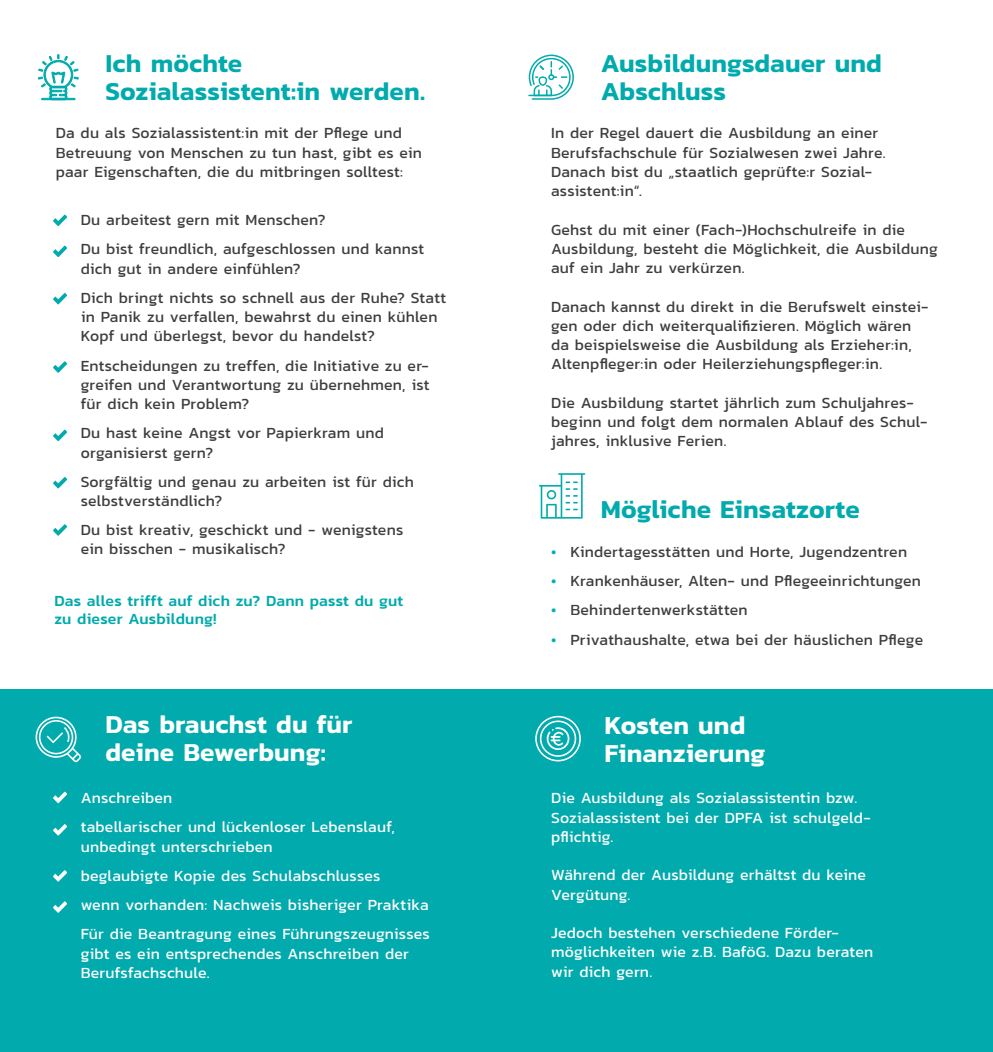
<style>
.page{position:relative;width:993px;height:1052px;background:#fff}
.page>*{position:absolute;margin:0;border:0;box-sizing:border-box;transform-origin:0 0}
.Überschrift{font:600 26.25px/28px "Kanit";color:#00aaad}
.Überschrift_weiß{font:600 26.25px/28px "Kanit";letter-spacing:.005em;color:#fff}
.Überschrift-2{font:600 26.25px/28px "Kanit";color:#fff}
.Fließtext{font:15.75px/19.2px "Kanit";letter-spacing:.015em;color:#3e3e3f}
.Fließtext_Aufzählung{font:15.75px/19.2px "Kanit";letter-spacing:.015em;color:#3e3e3f}
.Fließtext_Aufzählung-2{font:15.75px/19.2px "Kanit";letter-spacing:.015em;color:#fff}
.Fließtext_weiß{font:15.75px/19.2px "Kanit";letter-spacing:.015em;color:#fff}
.Überschrift_Ausb{font:500 15.75px/18.9px "Kanit";letter-spacing:.01em;color:#00aaad}
.s1{color:#00afb3}
</style>
<div class="page">
<div style="left:0;top:690px;width:992px;height:362px;background:#00aaad"></div>
<svg style="left:528px;top:55px;width:45px;height:45px"></svg>
<svg style="left:535px;top:716px;width:45px;height:45px"></svg>
<svg style="left:53px;top:245px;width:14px;height:12px"></svg>
<svg style="left:53px;top:293px;width:14px;height:11px"></svg>
<svg style="left:53px;top:361px;width:14px;height:12px"></svg>
<svg style="left:53px;top:429px;width:14px;height:12px"></svg>
<svg style="left:53px;top:477px;width:14px;height:11px"></svg>
<svg style="left:53px;top:214px;width:14px;height:12px"></svg>
<svg style="left:539px;top:473px;width:46px;height:45px"></svg>
<svg style="left:53px;top:524px;width:14px;height:12px"></svg>
<svg style="left:38px;top:54px;width:40px;height:46px"></svg>
<div style="left:42px;top:98px;width:33px;height:2px;border:1px solid #00aaad"></div>
<svg style="left:36px;top:716px;width:45px;height:46px"></svg>
<svg style="left:53px;top:791px;width:14px;height:12px"></svg>
<svg style="left:53px;top:824px;width:14px;height:11px"></svg>
<svg style="left:53px;top:870px;width:14px;height:11px"></svg>
<svg style="left:53px;top:901px;width:14px;height:12px"></svg>
<p class="Überschrift" style="left:105px;top:48px;width:321px">Ich möchte<br>Sozialassistent:in werden.</p>
<p class="Fließtext" style="left:56px;top:123px;width:367px">Da du als Sozialassistent:in mit der Pflege und<br>Betreuung von Menschen zu tun hast, gibt es ein paar Eigenschaften, die du mitbringen solltest:</p>
<p class="Fließtext_Aufzählung" style="left:81px;top:210px;width:246px">Du arbeitest gern mit Menschen?</p>
<p class="Fließtext_Aufzählung" style="left:81px;top:239px;width:345px">Du bist freundlich, aufgeschlossen und kannst dich gut in andere einfühlen?</p>
<p class="Fließtext_Aufzählung" style="left:81px;top:288px;width:367px">Dich bringt nichts so schnell aus der Ruhe? Statt in Panik zu verfallen, bewahrst du einen kühlen<br>Kopf und überlegst, bevor du handelst?</p>
<p class="Fließtext_Aufzählung" style="left:81px;top:355px;width:350px;text-align:justify">Entscheidungen zu treffen, die Initiative zu er&shy;greifen und Verantwortung zu übernehmen, ist für dich kein Problem?</p>
<p class="Fließtext_Aufzählung" style="left:81px;top:423px;width:305px">Du hast keine Angst vor Papierkram und organisierst gern?</p>
<p class="Fließtext_Aufzählung" style="left:81px;top:471px;width:335px">Sorgfältig und genau zu arbeiten ist für dich selbstverständlich?</p>
<p class="Fließtext_Aufzählung" style="left:81px;top:520px;width:324px">Du bist kreativ, geschickt und - wenigstens ein bisschen - musikalisch?</p>
<p class="Überschrift_Ausb" style="left:54px;top:590px;width:350px">Das alles trifft auf dich zu? Dann passt du gut zu dieser Ausbildung!</p>
<p class="Überschrift_weiß" style="left:105px;top:709px;width:248px">Das brauchst du für deine Bewerbung:</p>
<p class="Fließtext_Aufzählung-2" style="left:81px;top:788px;width:93px">Anschreiben</p>
<p class="Fließtext_Aufzählung-2" style="left:81px;top:817px;width:315px">tabellarischer und lückenloser Lebenslauf, unbedingt unterschrieben</p>
<p class="Fließtext_Aufzählung-2" style="left:81px;top:865px;width:301px">beglaubigte Kopie des Schulabschlusses</p>
<p class="Fließtext_Aufzählung-2" style="left:81px;top:895px;width:349px">wenn vorhanden: Nachweis bisheriger Praktika</p>
<p class="Fließtext_Aufzählung-2" style="left:81px;top:924px;width:350px">Für die Beantragung eines Führungszeugnisses gibt es ein entsprechendes Anschreiben der<br>Berufsfachschule.</p>
<p class="Überschrift" style="left:600px;top:48px;width:282px">Ausbildungsdauer und<br>Abschluss</p>
<p class="Fließtext" style="left:551px;top:123px;width:336px">In der Regel dauert die Ausbildung an einer Berufsfachschule für Sozialwesen zwei Jahre.<br>Danach bist du „staatlich geprüfte:r Sozial&shy;assistent:in“.</p>
<p class="Fließtext" style="left:551px;top:219px;width:388px">Gehst du mit einer (Fach-)Hochschulreife in die<br>Ausbildung, besteht die Möglichkeit, die Ausbildung auf ein Jahr zu verkürzen.</p>
<p class="Fließtext" style="left:551px;top:296px;width:379px">Danach kannst du direkt in die Berufswelt einstei&shy;gen oder dich weiterqualifizieren. Möglich wären da beispielsweise die Ausbildung als Erzieher:in, Altenpfleger:in oder Heilerziehungspfleger:in.</p>
<p class="Fließtext" style="left:551px;top:393px;width:378px">Die Ausbildung startet jährlich zum Schuljahres&shy;beginn und folgt dem normalen Ablauf des Schul&shy;jahres, inklusive Ferien.</p>
<p class="Überschrift" style="left:600px;top:494px;width:260px">Mögliche Einsatzorte</p>
<p class="Fließtext" style="left:551px;top:542px;width:357px"><span class="s1">•</span> Kindertagesstätten und Horte, Jugendzentren</p>
<p class="Fließtext" style="left:551px;top:571px;width:371px"><span class="s1">•</span> Krankenhäuser, Alten- und Pflegeeinrichtungen</p>
<p class="Fließtext" style="left:551px;top:600px;width:198px"><span class="s1">•</span> Behindertenwerkstätten</p>
<p class="Fließtext" style="left:551px;top:629px;width:373px"><span class="s1">•</span> Privathaushalte, etwa bei der häuslichen Pflege</p>
<p class="Überschrift-2" style="left:604px;top:710px;width:162px">Kosten und<br>Finanzierung</p>
<p class="Fließtext_weiß" style="left:551px;top:788px;width:321px">Die Ausbildung als Sozialassistentin bzw.<br>Sozialassistent bei der DPFA ist schulgeld&shy;pflichtig.</p>
<p class="Fließtext_weiß" style="left:551px;top:865px;width:316px">Während der Ausbildung erhältst du keine<br>Vergütung.</p>
<p class="Fließtext_weiß" style="left:551px;top:923px;width:323px">Jedoch bestehen verschiedene Förder&shy;möglichkeiten wie z.B. BaföG. Dazu beraten</p>
<p class="Fließtext_weiß" style="left:551px;top:961px;width:103px">wir dich gern.</p>
</div>
